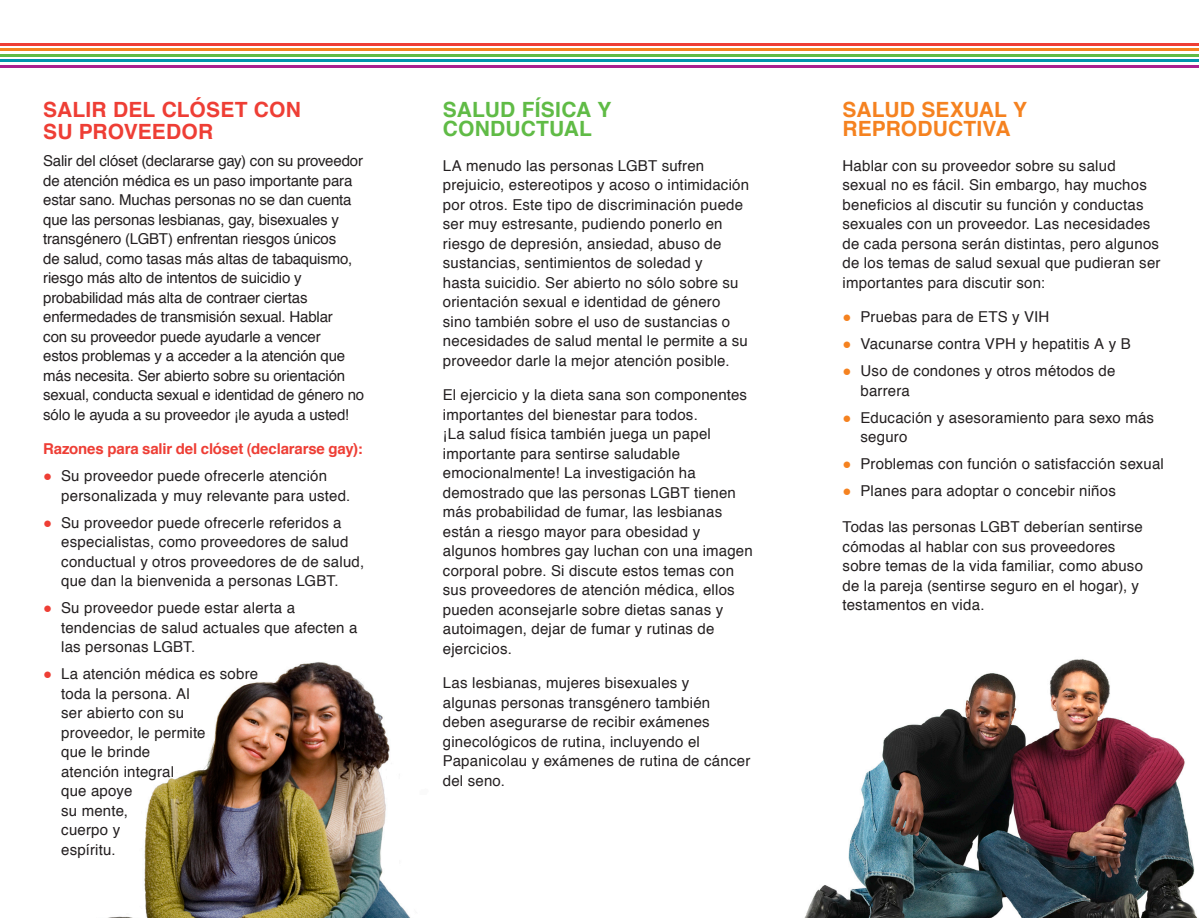
<style>
.page{position:relative;width:1199px;height:918px;background:#fff}
.page>*{position:absolute;margin:0;border:0;box-sizing:border-box;transform-origin:0 0}
.t1{font:700 21px/22.5px "Helvetica";letter-spacing:.005em;color:#ee3e35}
.t2{font:700 21px/19.5px "Helvetica";letter-spacing:.005em;color:#f58220}
.t3{font:700 21px/19.5px "Helvetica";letter-spacing:.01em;color:#60bb46}
.t4{font:15px/19.5px "Helvetica";letter-spacing:.01em;color:#231f20}
.t5{font:15px/19.5px "Helvetica";letter-spacing:-.01em;color:#231f20}
.t6{font:700 15px "Helvetica";letter-spacing:-.01em;color:#ee3e35}
.s1{font-family:"Arial";color:#ee3e35}
.s2{font-family:"Arial";color:#f58220}
</style>
<div class="page">
<img style="left:108px;top:662px;width:302px;height:256px">
<img style="left:804px;top:659px;width:394px;height:259px">
<hr style="left:0;top:43px;width:1199px;height:2px;background:#ee3e35">
<hr style="left:0;top:49px;width:1199px;height:2px;background:#f58220">
<hr style="left:0;top:54px;width:1199px;height:2px;background:#60bb46">
<hr style="left:0;top:60px;width:1199px;height:2px;background:#0093ad">
<hr style="left:0;top:65px;width:1199px;height:3px;background:#ab208e">
<p class="t1" style="left:43px;top:98px;width:259px">SALIR DEL CLÓSET CON<br>SU PROVEEDOR</p>
<p class="t5" style="left:43px;top:151px;width:323px">Salir del clóset (declararse gay) con su proveedor de atención médica es un paso importante para estar sano. Muchas personas no se dan cuenta que las personas lesbianas, gay, bisexuales y transgénero (LGBT) enfrentan riesgos únicos<br>de salud, como tasas más altas de tabaquismo, riesgo más alto de intentos de suicidio y probabilidad más alta de contraer ciertas enfermedades de transmisión sexual. Hablar<br>con su proveedor puede ayudarle a vencer<br>estos problemas y a acceder a la atención que más necesita. Ser abierto sobre su orientación sexual, conducta sexual e identidad de género no sólo le ayuda a su proveedor ¡le ayuda a usted!</p>
<p class="t6" style="left:43px;top:437px;width:321px">Razones para salir del clóset (declararse gay):</p>
<p class="t4" style="left:61px;top:466px;width:291px;text-indent:-18px"><span class="s1">●</span> Su proveedor puede ofrecerle atención personalizada y muy relevante para usted.</p>
<p class="t4" style="left:61px;top:513px;width:304px;text-indent:-18px"><span class="s1">●</span> Su proveedor puede ofrecerle referidos a especialistas, como proveedores de salud conductual y otros proveedores de de salud, que dan la bienvenida a personas LGBT.</p>
<p class="t4" style="left:61px;top:598px;width:298px;text-indent:-18px"><span class="s1">●</span> Su proveedor puede estar alerta a tendencias de salud actuales que afecten a las personas LGBT.</p>
<p class="t4" style="left:61px;top:664px;width:199px;text-indent:-18px"><span class="s1">●</span> La atención médica es sobre toda la persona. Al<br>ser abierto con su proveedor, le permite<br>que le brinde<br>atención integral<br>que apoye<br>su mente,<br>cuerpo y<br>espíritu.</p>
<p class="t3" style="left:443px;top:100px;width:170px">SALUD FÍSICA Y<br>CONDUCTUAL</p>
<p class="t4" style="left:443px;top:156px;width:308px">LA menudo las personas LGBT sufren prejuicio, estereotipos y acoso o intimidación por otros. Este tipo de discriminación puede ser muy estresante, pudiendo ponerlo en riesgo de depresión, ansiedad, abuso de sustancias, sentimientos de soledad y<br>hasta suicidio. Ser abierto no sólo sobre su orientación sexual e identidad de género sino también sobre el uso de sustancias o necesidades de salud mental le permite a su proveedor darle la mejor atención posible.</p>
<p class="t4" style="left:443px;top:385px;width:311px">El ejercicio y la dieta sana son componentes importantes del bienestar para todos.<br>¡La salud física también juega un papel importante para sentirse saludable emocionalmente! La investigación ha demostrado que las personas LGBT tienen más probabilidad de fumar, las lesbianas están a riesgo mayor para obesidad y algunos hombres gay luchan con una imagen corporal pobre. Si discute estos temas con sus proveedores de atención médica, ellos pueden aconsejarle sobre dietas sanas y autoimagen, dejar de fumar y rutinas de ejercicios.</p>
<p class="t4" style="left:443px;top:673px;width:309px">Las lesbianas, mujeres bisexuales y<br>algunas personas transgénero también deben asegurarse de recibir exámenes ginecológicos de rutina, incluyendo el Papanicolau y exámenes de rutina de cáncer del seno.</p>
<p class="t2" style="left:842px;top:100px;width:186px">SALUD SEXUAL Y<br>REPRODUCTIVA</p>
<p class="t4" style="left:842px;top:156px;width:319px">Hablar con su proveedor sobre su salud sexual no es fácil. Sin embargo, hay muchos beneficios al discutir su función y conductas sexuales con un proveedor. Las necesidades de cada persona serán distintas, pero algunos de los temas de salud sexual que pudieran ser importantes para discutir son:</p>
<p class="t4" style="left:842px;top:307px;width:208px"><span class="s2">●</span> Pruebas para de ETS y VIH</p>
<p class="t4" style="left:842px;top:334px;width:290px"><span class="s2">●</span> Vacunarse contra VPH y hepatitis A y B</p>
<p class="t4" style="left:860px;top:361px;width:256px;text-indent:-18px"><span class="s2">●</span> Uso de condones y otros métodos de barrera</p>
<p class="t4" style="left:860px;top:408px;width:295px;text-indent:-18px"><span class="s2">●</span> Educación y asesoramiento para sexo más seguro</p>
<p class="t4" style="left:842px;top:454px;width:323px"><span class="s2">●</span> Problemas con función o satisfacción sexual</p>
<p class="t4" style="left:842px;top:481px;width:275px"><span class="s2">●</span> Planes para adoptar o concebir niños</p>
<p class="t4" style="left:842px;top:517px;width:302px">Todas las personas LGBT deberían sentirse cómodas al hablar con sus proveedores sobre temas de la vida familiar, como abuso de la pareja (sentirse seguro en el hogar), y testamentos en vida.</p>
</div>
